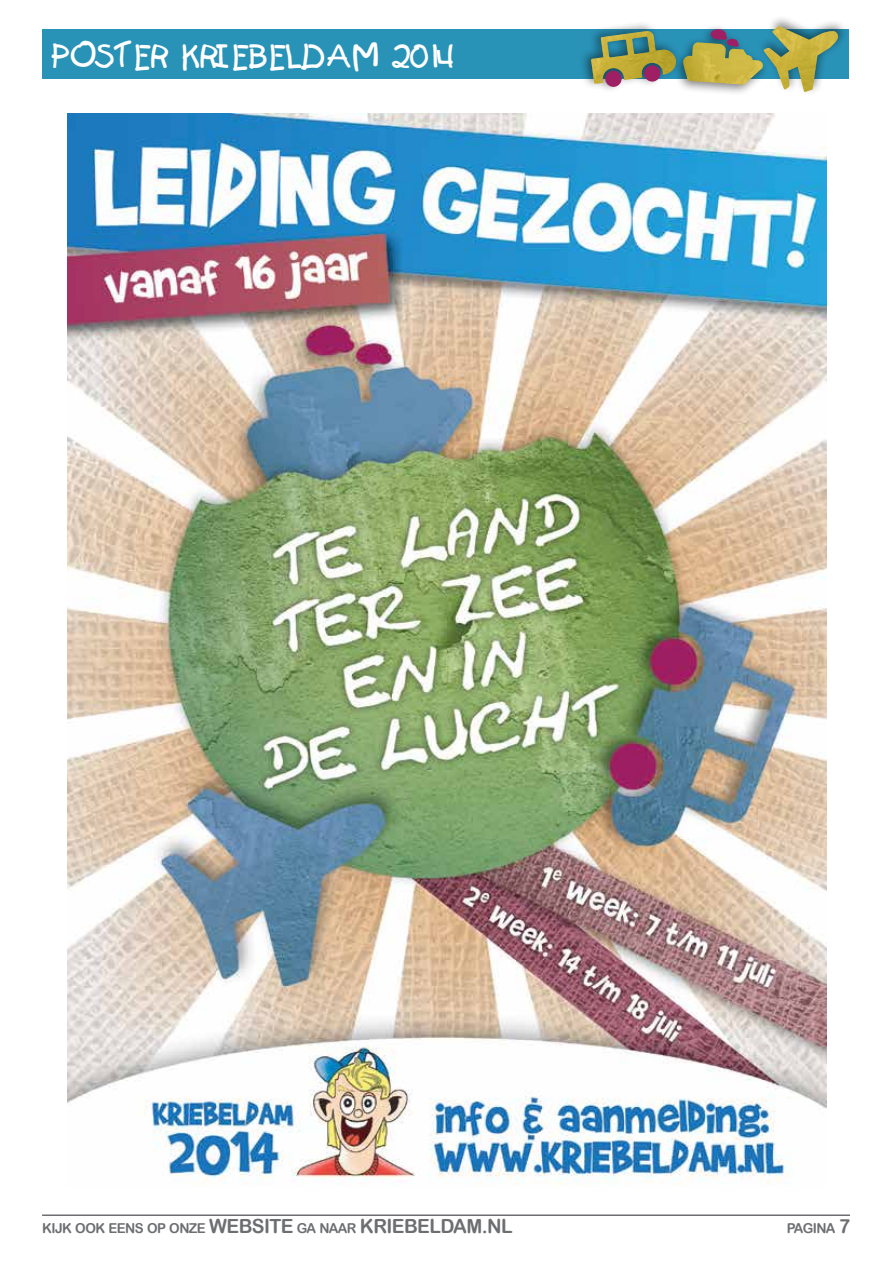
<style>
.page{position:relative;width:893px;height:1263px;background:#fff}
.page>*{position:absolute;margin:0;border:0;box-sizing:border-box;transform-origin:0 0}
.t1{font:33px "Kids Plain";letter-spacing:-.05em;color:#fff}
.t2{font:19.5px "Arial Rounded MT Bold";color:#6d6e71}
.t3{font:13.65px "Arial Rounded MT Bold";letter-spacing:-.045em;color:#6d6e71}
.s1{font-size:19.5px}
</style>
<div class="page">
<hr style="left:42px;top:1214px;width:808px;height:2px;background:#6d6e71">
<div style="left:42px;top:29px;width:806px;height:50px;background:#2992b7"></div>
<img style="left:67px;top:114px;width:759px;height:1071px">
<div style="left:672px;top:23px;width:96px;height:73px;background:#000;opacity:.5"></div>
<div style="left:579px;top:20px;width:102px;height:73px;background:#000;opacity:.5"></div>
<svg style="left:591px;top:31px;width:85px;height:56px"></svg>
<div style="left:758px;top:14px;width:91px;height:83px;background:#000;opacity:.5"></div>
<svg style="left:683px;top:26px;width:81px;height:66px"></svg>
<img style="left:764px;top:26px;width:74px;height:66px">
<h1 class="t1" style="left:52px;top:35px;width:403px">POSTER KRIEBELDAM 2014</h1>
<p class="t3" style="left:42px;top:1220px;width:330px">KIJK OOK EENS OP ONZE <span class="s1">WEBSITE</span> GA NAAR <span class="s1">KRIE</span></p>
<h2 class="t2" style="left:404px;top:1214px;width:110px">BELDAM.N L</h2>
<p class="t3" style="left:787px;top:1220px;width:65px">PAGINA <span class="s1">7</span></p>
</div>
